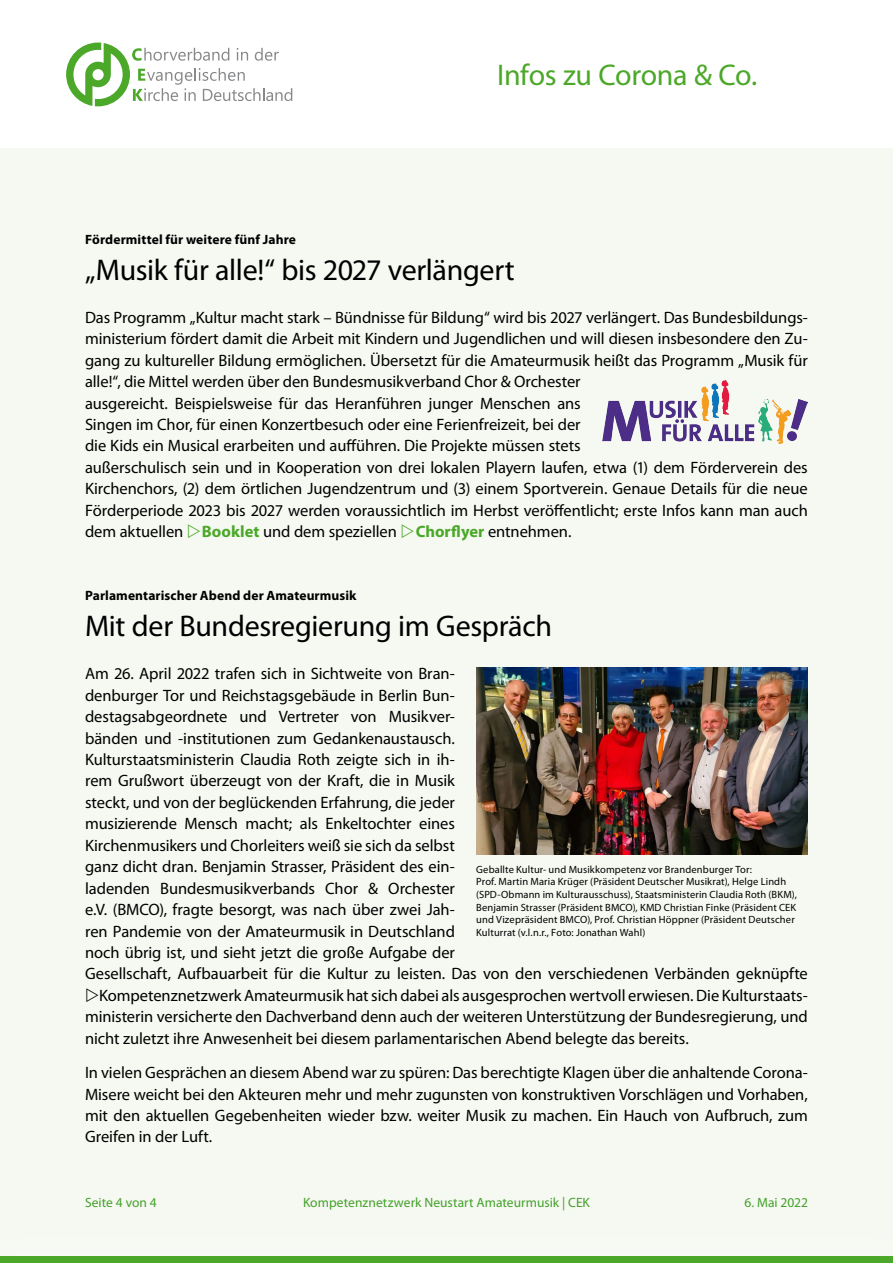
<style>
.page{position:relative;width:893px;height:1263px;background:#fff}
.page>*{position:absolute;margin:0;border:0;box-sizing:border-box;transform-origin:0 0}
.t1{font:30px "Myriad Pro";letter-spacing:-.01em;color:#000}
.t2{font:30px "Myriad Pro";letter-spacing:-.015em;color:#4ba829}
.t3{font:16.5px/21.5px "Myriad Pro";letter-spacing:-.005em;color:#000}
.t4{font:700 13.5px "Myriad Pro";letter-spacing:.01em;color:#000}
.t5{font:13.5px "Myriad Pro";letter-spacing:.005em;color:#44a12b}
.t6{font:10.5px/12.6px "Myriad Pro";letter-spacing:.01em;color:#000}
.s1{font-weight:700;color:#4ba829}
</style>
<div class="page">
<svg style="left:66px;top:43px;width:226px;height:63px"></svg>
<div style="left:0;top:149px;width:893px;height:1114px;background:#f6f9f2"></div>
<div style="left:0;top:1256px;width:893px;height:7px;background:#4ba829"></div>
<img style="left:602px;top:381px;width:206px;height:62px">
<img style="left:476px;top:668px;width:332px;height:186px">
<h1 class="t2" style="left:497px;top:56px;width:261px">Infos zu Corona &amp; Co.</h1>
<p class="t4" style="left:85px;top:231px;width:213px">Fördermittel für weitere fünf Jahre</p>
<h1 class="t1" style="left:85px;top:251px;width:431px">„Musik für alle!“ bis 2027 verlängert</h1>
<p class="t3" style="left:85px;top:306px;width:724px">Das Programm „Kultur macht stark – Bündnisse für Bildung“ wird bis 2027 verlängert. Das Bundesbildungs&shy;ministerium fördert damit die Arbeit mit Kindern und Jugendlichen und will diesen insbesondere den Zu&shy;gang zu kultureller Bildung ermöglichen. Übersetzt für die Amateurmusik heißt das Programm „Musik für alle!“, die Mittel werden über den Bundesmusikverband Chor &amp; Orchester<br>ausgereicht. Beispielsweise für das Heranführen junger Menschen ans<br>Singen im Chor, für einen Konzertbesuch oder eine Ferienfreizeit, bei der<br>die Kids ein Musical erarbeiten und aufführen. Die Projekte müssen stets<br>außerschulisch sein und in Kooperation von drei lokalen Playern laufen, etwa (1) dem Förderverein des Kirchenchors, (2) dem örtlichen Jugendzentrum und (3) einem Sportverein. Genaue Details für die neue Förderperiode 2023 bis 2027 werden voraussichtlich im Herbst veröffentlicht; erste Infos kann man auch dem aktuellen <span class="s1">Booklet</span> und dem speziellen <span class="s1">Chorflyer</span> entnehmen.</p>
<p class="t4" style="left:85px;top:587px;width:273px">Parlamentarischer Abend der Amateurmusik</p>
<h1 class="t1" style="left:85px;top:608px;width:468px">Mit der Bundesregierung im Gespräch</h1>
<p class="t3" style="left:85px;top:663px;width:371px">Am 26. April 2022 trafen sich in Sichtweite von Bran-</p>
<p class="t3" style="left:85px;top:684px;width:371px">denburger Tor und Reichstagsgebäude in Berlin Bun-</p>
<p class="t3" style="left:85px;top:705px;width:371px">destagsabgeordnete und Vertreter von Musikver-</p>
<p class="t3" style="left:85px;top:727px;width:371px">bänden und -institutionen zum Gedankenaustausch.</p>
<p class="t3" style="left:85px;top:748px;width:371px">Kulturstaatsministerin Claudia Roth zeigte sich in ih-</p>
<p class="t3" style="left:85px;top:770px;width:371px">rem Grußwort überzeugt von der Kraft, die in Musik</p>
<p class="t3" style="left:85px;top:791px;width:371px">steckt, und von der beglückenden Erfahrung, die jeder</p>
<p class="t3" style="left:85px;top:813px;width:371px">musizierende Mensch macht; als Enkeltochter eines</p>
<p class="t3" style="left:85px;top:834px;width:371px">Kirchenmusikers und Chorleiters weiß sie sich da selbst</p>
<p class="t3" style="left:85px;top:856px;width:371px">ganz dicht dran. Benjamin Strasser, Präsident des ein-</p>
<p class="t3" style="left:85px;top:877px;width:371px">ladenden Bundesmusikverbands Chor &amp; Orchester</p>
<p class="t3" style="left:85px;top:898px;width:371px">e.V. (BMCO), fragte besorgt, was nach über zwei Jah-</p>
<p class="t3" style="left:85px;top:920px;width:371px">ren Pandemie von der Amateurmusik in Deutschland</p>
<p class="t3" style="left:85px;top:941px;width:371px">noch übrig ist, und sieht jetzt die große Aufgabe der</p>
<p class="t3" style="left:85px;top:963px;width:724px">Gesellschaft, Aufbauarbeit für die Kultur zu leisten. Das von den verschiedenen Verbänden geknüpfte</p>
<p class="t3" style="left:99px;top:984px;width:710px">Kompetenznetzwerk Amateurmusik hat sich dabei als ausgesprochen wertvoll erwiesen. Die Kulturstaats-</p>
<p class="t3" style="left:85px;top:1006px;width:724px">ministerin versicherte den Dachverband denn auch der weiteren Unterstützung der Bundesregierung, und</p>
<p class="t3" style="left:85px;top:1027px;width:605px">nicht zuletzt ihre Anwesenheit bei diesem parlamentarischen Abend belegte das bereits.</p>
<p class="t3" style="left:85px;top:1061px;width:724px;text-align:justify">In vielen Gesprächen an diesem Abend war zu spüren: Das berechtigte Klagen über die anhaltende Corona-Misere weicht bei den Akteuren mehr und mehr zugunsten von konstruktiven Vorschlägen und Vorhaben, mit den aktuellen Gegebenheiten wieder bzw. weiter Musik zu machen. Ein Hauch von Aufbruch, zum Greifen in der Luft.</p>
<p class="t6" style="left:476px;top:863px;width:322px">Geballte Kultur- und Musikkompetenz vor Brandenburger Tor:<br>Prof. Martin Maria Krüger (Präsident Deutscher Musikrat), Helge Lindh (SPD-Obmann im Kulturausschuss), Staatsministerin Claudia Roth (BKM), Benjamin Strasser (Präsident BMCO), KMD Christian Finke (Präsident CEK und Vizepräsident BMCO), Prof. Christian Höppner (Präsident Deutscher Kulturrat (v.l.n.r., Foto: Jonathan Wahl)</p>
<p class="t5" style="left:85px;top:1194px;width:73px">Seite 4 von 4</p>
<p class="t5" style="left:303px;top:1194px;width:288px">Kompetenznetzwerk Neustart Amateurmusik | CEK</p>
<p class="t5" style="left:744px;top:1194px;width:65px">6. Mai 2022</p>
</div>
